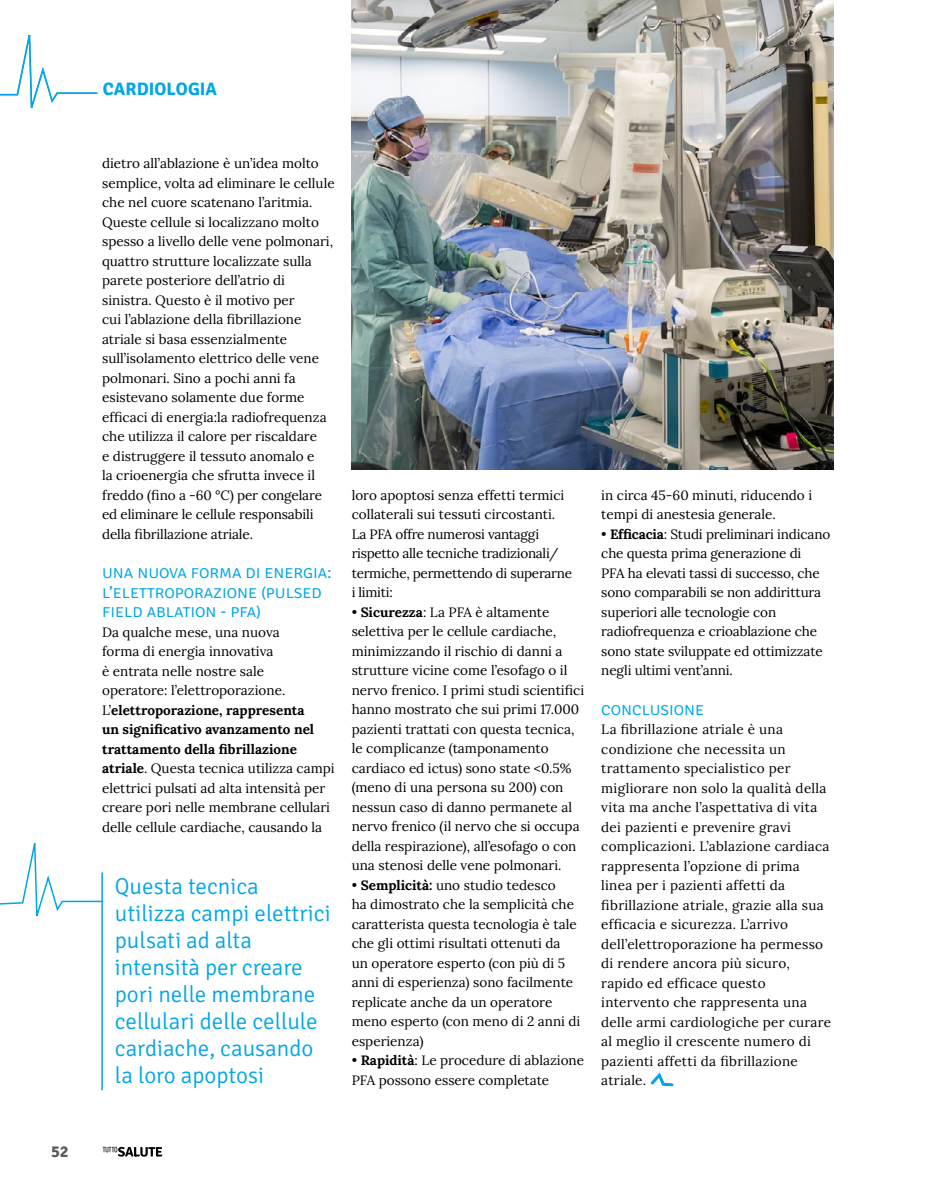
<style>
.page{position:relative;width:936px;height:1191px;background:#fff}
.page>*{position:absolute;margin:0;border:0;box-sizing:border-box;transform-origin:0 0}
.t1{font:300 22.95px/27px "Signika";color:#00a6e6}
.t2{font:300 18px/19.5px "Signika";letter-spacing:.005em;color:#00a6e6}
.t3{font:300 16.5px "Signika";color:#5c5956}
.t4{font:13.5px/19.5px "Lora";color:#000}
.t5{font:13.5px/19.5px "Lora";letter-spacing:.02em;color:#000}
.t6{font:13.5px/19.5px "Lora";letter-spacing:-.02em;color:#000}
.s1{font-weight:700}
</style>
<div class="page">
<svg style="left:103px;top:1146px;width:59px;height:10px"></svg>
<svg style="left:650px;top:1072px;width:24px;height:15px"></svg>
<img style="left:351px;top:0;width:482px;height:470px">
<hr style="left:101px;top:872px;width:2px;height:218px;background:#00a6e6">
<svg style="left:0;top:843px;width:103px;height:82px"></svg>
<svg style="left:0;top:35px;width:98px;height:73px"></svg>
<p class="t3" style="left:51px;top:1139px;width:19px">52</p>
<h2 class="t2" style="left:103px;top:78px;width:116px">CARDIOLOGIA</h2>
<p class="t4" style="left:102px;top:153px;width:234px">dietro all’ablazione è un’idea molto semplice, volta ad eliminare le cellule che nel cuore scatenano l’aritmia.<br>Queste cellule si localizzano molto spesso a livello delle vene polmonari, quattro strutture localizzate sulla parete posteriore dell’atrio di sinistra. Questo è il motivo per<br>cui l’ablazione della fibrillazione atriale si basa essenzialmente sull’isolamento elettrico delle vene polmonari. Sino a pochi anni fa esistevano solamente due forme efficaci di energia:la radiofrequenza che utilizza il calore per riscaldare<br>e distruggere il tessuto anomalo e<br>la crioenergia che sfrutta invece il freddo (fino a -60 °C) per congelare ed eliminare le cellule responsabili della fibrillazione atriale.</p>
<h2 class="t2" style="left:102px;top:561px;width:231px">una nuova forma di energia: l’elettroporazione (pulsed field ablation - pfa)</h2>
<p class="t4" style="left:102px;top:621px;width:234px">Da qualche mese, una nuova<br>forma di energia innovativa<br>è entrata nelle nostre sale<br>operatore: l’elettroporazione.<br>L’<span class="s1">elettroporazione, rappresenta<br>un significativo avanzamento nel trattamento della fibrillazione atriale</span>. Questa tecnica utilizza campi elettrici pulsati ad alta intensità per creare pori nelle membrane cellulari delle cellule cardiache, causando la</p>
<h1 class="t1" style="left:115px;top:871px;width:217px">Questa tecnica utilizza campi elettrici pulsati ad alta intensità per creare pori nelle membrane cellulari delle cellule cardiache, causando la loro apoptosi</h1>
<p class="t6" style="left:352px;top:484px;width:222px">loro apoptosi senza effetti termici collaterali sui tessuti circostanti.<br>La PFA offre numerosi vantaggi rispetto alle tecniche tradizionali/ termiche, permettendo di superarne i limiti:</p>
<p class="t4" style="left:352px;top:601px;width:234px">• <span class="s1">Sicurezza</span>: La PFA è altamente selettiva per le cellule cardiache, minimizzando il rischio di danni a strutture vicine come l’esofago o il nervo frenico. I primi studi scientifici hanno mostrato che sui primi 17.000 pazienti trattati con questa tecnica, le complicanze (tamponamento cardiaco ed ictus) sono state &lt;0.5% (meno di una persona su 200) con nessun caso di danno permanete al nervo frenico (il nervo che si occupa della respirazione), all’esofago o con una stenosi delle vene polmonari.</p>
<p class="t4" style="left:352px;top:874px;width:230px">• <span class="s1">Semplicità:</span> uno studio tedesco<br>ha dimostrato che la semplicità che caratterista questa tecnologia è tale che gli ottimi risultati ottenuti da<br>un operatore esperto (con più di 5 anni di esperienza) sono facilmente replicate anche da un operatore meno esperto (con meno di 2 anni di esperienza)</p>
<p class="t4" style="left:352px;top:1050px;width:234px">• <span class="s1">Rapidità</span>: Le procedure di ablazione<br>PFA possono essere completate</p>
<p class="t4" style="left:601px;top:484px;width:212px">in circa 45-60 minuti, riducendo i tempi di anestesia generale.</p>
<p class="t4" style="left:601px;top:523px;width:230px">• <span class="s1">Efficacia</span>: Studi preliminari indicano che questa prima generazione di<br>PFA ha elevati tassi di successo, che sono comparabili se non addirittura superiori alle tecnologie con radiofrequenza e crioablazione che sono state sviluppate ed ottimizzate negli ultimi vent’anni.</p>
<h2 class="t2" style="left:601px;top:697px;width:104px">conclusione</h2>
<p class="t5" style="left:601px;top:718px;width:231px">La fibrillazione atriale è una condizione che necessita un trattamento specialistico per migliorare non solo la qualità della vita ma anche l’aspettativa di vita dei pazienti e prevenire gravi complicazioni. L’ablazione cardiaca rappresenta l’opzione di prima linea per i pazienti affetti da fibrillazione atriale, grazie alla sua efficacia e sicurezza. L’arrivo dell’elettroporazione ha permesso di rendere ancora più sicuro, rapido ed efficace questo intervento che rappresenta una delle armi cardiologiche per curare al meglio il crescente numero di pazienti affetti da fibrillazione atriale.</p>
</div>
